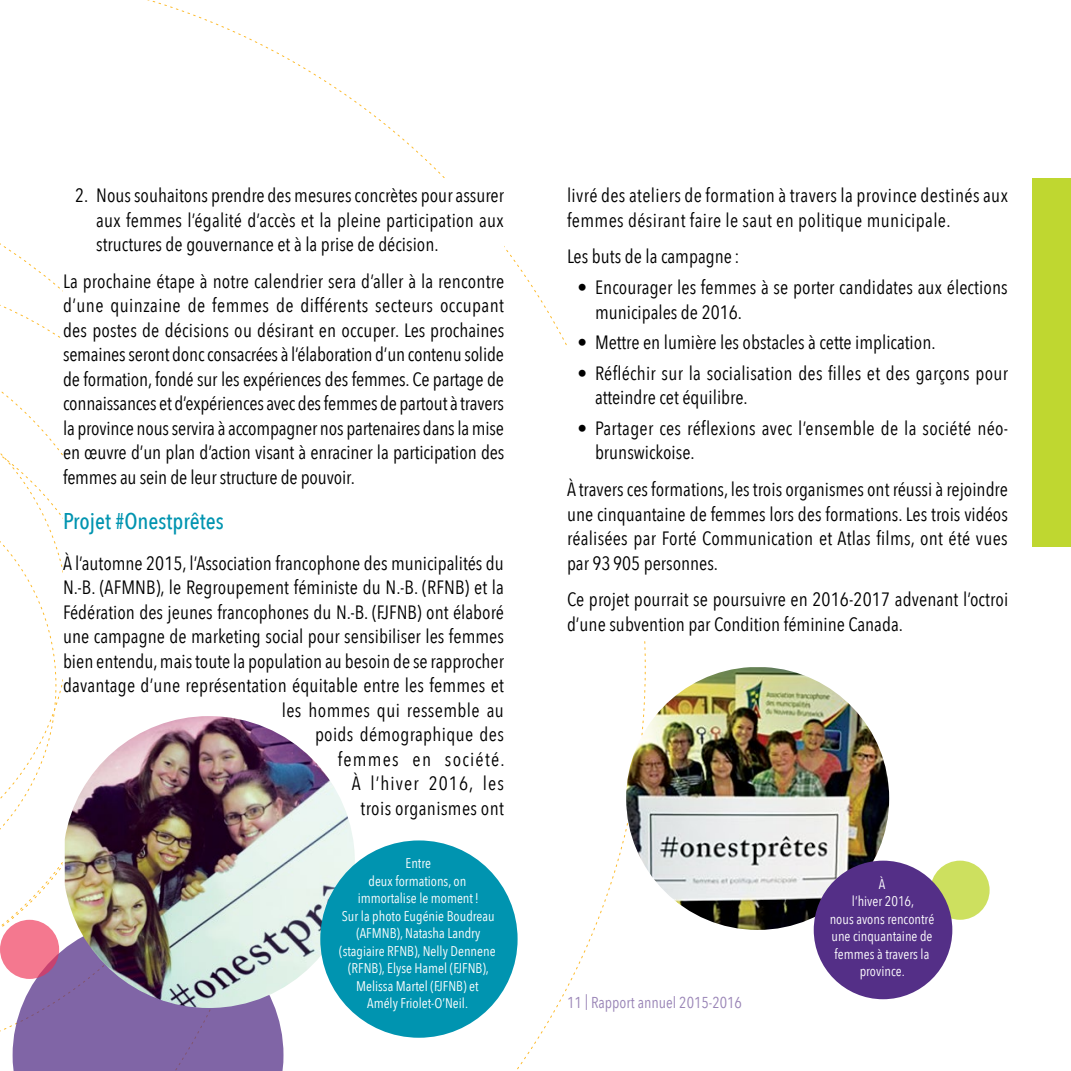
<style>
.page{position:relative;width:1071px;height:1071px;background:#fff}
.page>*{position:absolute;margin:0;border:0;box-sizing:border-box;transform-origin:0 0}
.t1{font:500 22.75px "Avenir Next Condensed";color:#0094b0}
.t2{font:19.25px/24.5px "Avenir Next Condensed";letter-spacing:.005em;color:#000}
.t3{font:15.75px "Avenir Next Condensed";color:#9984b6}
.t4{font:14px/17.5px "Avenir Next Condensed";color:#fff;text-align:center}
</style>
<div class="page">
<div style="left:1033px;top:178px;width:38px;height:185px;background:#bfd730"></div>
<div style="left:1033px;top:363px;width:38px;height:184px;background:#bfd730"></div>
<svg style="left:0;top:316px;width:284px;height:755px"></svg>
<svg style="left:63px;top:316px;width:314px;height:576px"></svg>
<img style="left:65px;top:716px;width:290px;height:292px">
<img style="left:626px;top:667px;width:263px;height:263px;border-radius:130px">
<svg style="left:0;top:920px;width:59px;height:59px;background:#f1768e"></svg>
<div style="left:930px;top:861px;width:60px;height:59px;background:#cde05f;border-radius:50%"></div>
<div style="left:320px;top:840px;width:198px;height:198px;background:#0094b0;border-radius:50%"></div>
<div style="left:814px;top:861px;width:138px;height:138px;background:#542f87;border-radius:50%"></div>
<p class="t2" style="left:96px;top:182px;width:409px;text-align:justify;text-indent:-21px">2. Nous souhaitons prendre des mesures concrètes pour assurer aux femmes l’égalité d’accès et la pleine participation aux structures de gouvernance et à la prise de décision.</p>
<p class="t2" style="left:63px;top:268px;width:443px;text-align:justify">La prochaine étape à notre calendrier sera d’aller à la rencontre d’une quinzaine de femmes de différents secteurs occupant des postes de décisions ou désirant en occuper. Les prochaines semaines seront donc consacrées à l’élaboration d’un contenu solide de formation, fondé sur les expériences des femmes. Ce partage de connaissances et d’expériences avec des femmes de partout à travers la province nous servira à accompagner nos partenaires dans la mise en œuvre d’un plan d’action visant à enraciner la participation des femmes au sein de leur structure de pouvoir.</p>
<p class="t1" style="left:63px;top:508px;width:162px">Projet #Onestprêtes</p>
<p class="t2" style="left:63px;top:550px;width:443px;text-align:right">À l’automne 2015, l’Association francophone des municipalités du N.-B. (AFMNB), le Regroupement féministe du N.-B. (RFNB) et la Fédération des jeunes francophones du N.-B. (FJFNB) ont élaboré une campagne de marketing social pour sensibiliser les femmes bien entendu, mais toute la population au besoin de se rapprocher davantage d’une représentation équitable entre les femmes et les hommes qui ressemble au<br>poids démographique des<br>femmes en société.<br>À l’hiver 2016, les<br>trois organismes ont</p>
<p class="t4" style="left:339px;top:854px;width:158px">Entre<br>deux formations, on immortalise le moment!<br>Sur la photo Eugénie Boudreau (AFMNB), Natasha Landry (stagiaire RFNB), Nelly Dennene (RFNB), Elyse Hamel (FJFNB),<br>Melissa Martel (FJFNB) et<br>Amély Friolet-O’Neil.</p>
<p class="t2" style="left:567px;top:182px;width:443px">livré des ateliers de formation à travers la province destinés aux femmes désirant faire le saut en politique municipale.</p>
<p class="t2" style="left:567px;top:243px;width:174px">Les buts de la campagne :</p>
<p class="t2" style="left:595px;top:274px;width:414px;text-indent:-17px">• Encourager les femmes à se porter candidates aux élections municipales de 2016.</p>
<p class="t2" style="left:578px;top:329px;width:360px">• Mettre en lumière les obstacles à cette implication.</p>
<p class="t2" style="left:595px;top:360px;width:414px;text-indent:-17px">• Réfléchir sur la socialisation des filles et des garçons pour atteindre cet équilibre.</p>
<p class="t2" style="left:595px;top:415px;width:415px;text-indent:-17px">• Partager ces réflexions avec l’ensemble de la société néo&shy;brunswickoise.</p>
<p class="t2" style="left:567px;top:476px;width:442px;text-align:justify">À travers ces formations, les trois organismes ont réussi à rejoindre une cinquantaine de femmes lors des formations. Les trois vidéos réalisées par Forté Communication et Atlas films, ont été vues par 93 905 personnes.</p>
<p class="t2" style="left:567px;top:587px;width:443px">Ce projet pourrait se poursuivre en 2016-2017 advenant l’octroi d’une subvention par Condition féminine Canada.</p>
<p class="t3" style="left:567px;top:989px;width:177px">11 | Rapport annuel 2015-2016</p>
<p class="t4" style="left:830px;top:874px;width:106px">À<br>l’hiver 2016,<br>nous avons rencontré une cinquantaine de femmes à travers la province.</p>
</div>
